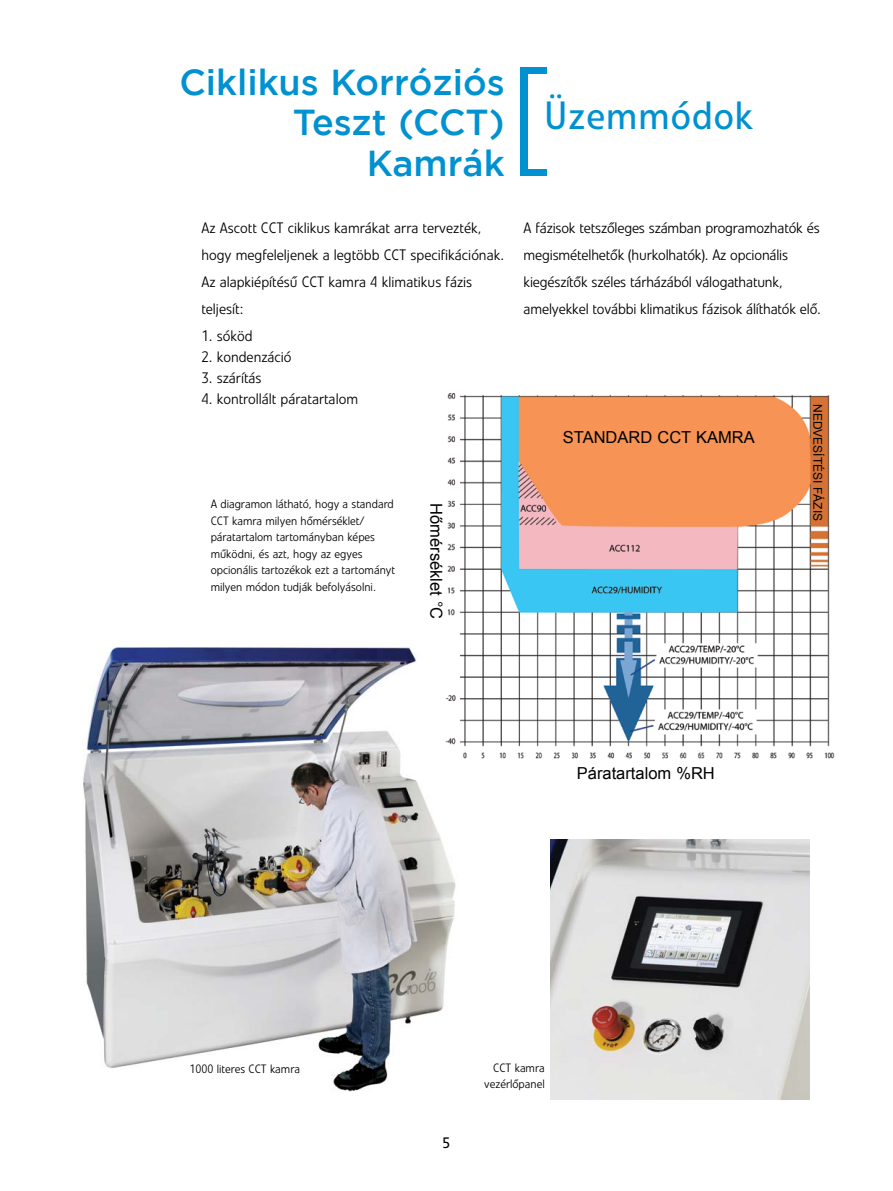
<style>
.page{position:relative;width:893px;height:1191px;background:#fff}
.page>*{position:absolute;margin:0;border:0;box-sizing:border-box;transform-origin:0 0}
.t1{font:39px "Veto LT Pro";letter-spacing:.025em;color:#0091d1}
.t2{font:500 36px/40.5px "Gotham";color:#0091d1;text-align:right}
.t3{font:16.5px "Arial";color:#000}
.t4{font:300 15px/27px "Veto LT Pro";color:#000}
.t5{font:15px "Veto LT Pro";color:#000}
.t6{font:300 12px/16.5px "Veto LT Pro";color:#000;text-align:right}
.t7{font:12px "Arial";color:#000}
</style>
<div class="page">
<div style="left:520px;top:67px;width:27px;height:108px;background:#0091d1"></div>
<div style="left:528px;top:74px;width:27px;height:95px;background:#fff"></div>
<img style="left:83px;top:646px;width:373px;height:446px">
<img style="left:550px;top:839px;width:260px;height:260px">
<div style="left:188px;top:1063px;width:116px;height:52px;background:#fff"></div>
<div style="left:451px;top:1062px;width:95px;height:51px;background:#fff"></div>
<div style="left:427px;top:379px;width:421px;height:403px;background:#fff"></div>
<img style="left:445px;top:393px;width:390px;height:366px">
<h2 class="t2" style="left:179px;top:61px;width:327px">Ciklikus Korróziós<br>Teszt (CCT)<br>Kamrák</h2>
<p class="t4" style="left:201px;top:215px;width:304px">Az Ascott CCT ciklikus kamrákat arra tervezték, hogy megfeleljenek a legtöbb CCT specifikációnak.<br>Az alapkiépítésű CCT kamra 4 klimatikus fázis teljesít:</p>
<p class="t4" style="left:201px;top:323px;width:53px">1. sóköd</p>
<p class="t4" style="left:201px;top:344px;width:92px">2. kondenzáció</p>
<p class="t4" style="left:201px;top:365px;width:62px">3. szárítás</p>
<p class="t4" style="left:201px;top:386px;width:158px">4. kontrollált páratartalom</p>
<p class="t6" style="left:211px;top:496px;width:186px;text-align:left">A diagramon látható, hogy a standard CCT kamra milyen hőmérséklet/ páratartalom tartományban képes működni, és azt, hogy az egyes opcionális tartozékok ezt a tartományt milyen módon tudják befolyásolni.</p>
<p class="t3" style="left:447px;top:503px;width:118px;rotate:90deg">Hőmérséklet °C</p>
<h1 class="t1" style="left:544px;top:93px;width:211px">Üzemmódok</h1>
<p class="t4" style="left:524px;top:215px;width:299px">A fázisok tetszőleges számban programozhatók és megismételhetők (hurkolhatók). Az opcionális kiegészítők széles tárházából válogathatunk, amelyekkel további klimatikus fázisok álíthatók elő.</p>
<p class="t3" style="left:563px;top:426px;width:193px">STANDARD CCT KAMRA</p>
<p class="t7" style="left:826px;top:404px;width:119px;rotate:90deg">NEDVESÍTÉSI FÁZIS</p>
<p class="t3" style="left:577px;top:762px;width:139px">Páratartalom %RH</p>
<p class="t6" style="left:189px;top:1061px;width:112px">1000 literes CCT kamra</p>
<p class="t6" style="left:484px;top:1059px;width:62px">CCT kamra vezérlőpanel</p>
<p class="t5" style="left:443px;top:1133px;width:9px">5</p>
</div>
